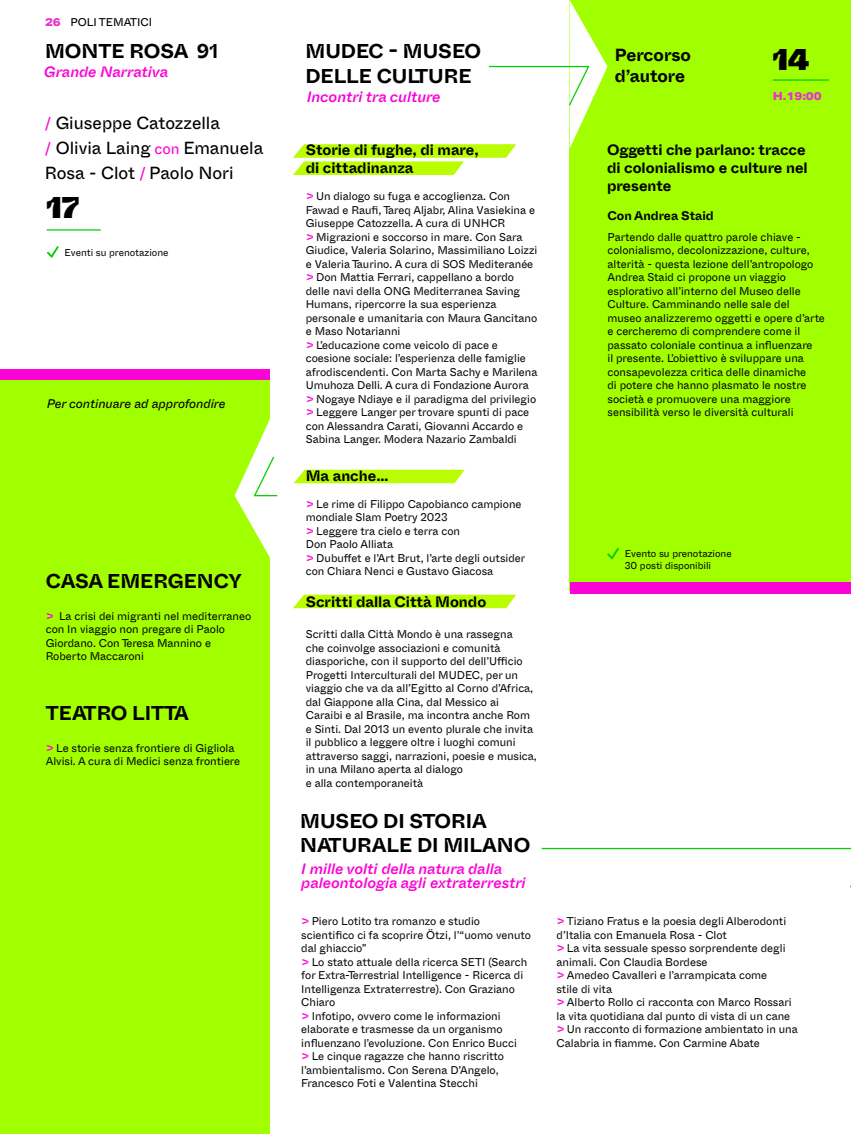
<style>
.page{position:relative;width:851px;height:1134px;background:#fff}
.page>*{position:absolute;margin:0;border:0;box-sizing:border-box;transform-origin:0 0}
.t1{font:30px "Whyte Inktrap Super";color:#000}
.t2{font:700 20px/24px "Whyte Inktrap";color:#000}
.t3{font:17.5px/25px "Whyte Inktrap";color:#000}
.t4{font:700 17.5px/21px "Whyte Inktrap";color:#000}
.t5{font:700 15px/18px "Whyte Inktrap";color:#000}
.t6{font:italic 500 15px/13.8px "Whyte Inktrap";color:#fa03d6}
.t7{font:italic 12.5px "Whyte Inktrap";color:#000}
.t8{font:700 12.5px "Whyte Inktrap";color:#000}
.t9{font:11.25px/13.5px "Whyte Inktrap";color:#000}
.t10{font:11.25px "Whyte Inktrap";color:#000}
.t11{font:800 11.25px "Aktiv Grotesk Ex";color:#e833d1}
.t12{font:10px/12px "Whyte Inktrap";color:#000}
.s1{font-family:"Aktiv Grotesk Ex";font-weight:800;color:#e833d1}
.s2{font-size:15px;color:#fa03d6}
.s3{font-weight:500;font-style:italic;color:#fa03d6}
</style>
<div class="page">
<div style="left:293px;top:595px;width:223px;height:13px;background:#bafc00"></div>
<div style="left:294px;top:470px;width:170px;height:13px;background:#bafc00"></div>
<div style="left:0;top:369px;width:270px;height:361px;background:#fa03d6"></div>
<div style="left:569px;top:0;width:281px;height:590px;background:#a1ff00"></div>
<div style="left:0;top:381px;width:270px;height:753px;background:#a1ff00"></div>
<hr style="left:47px;top:229px;width:54px;height:2px;background:#00cf00">
<svg style="left:293px;top:0;width:314px;height:175px"></svg>
<svg style="left:541px;top:847px;width:310px;height:41px"></svg>
<svg style="left:234px;top:419px;width:44px;height:139px"></svg>
<div style="left:570px;top:582px;width:280px;height:12px;background:#fa03d6"></div>
<hr style="left:772px;top:79px;width:56px;height:2px;background:#00cf00">
<svg style="left:46px;top:246px;width:13px;height:12px"></svg>
<svg style="left:607px;top:547px;width:12px;height:13px"></svg>
<p class="t10" style="left:45px;top:13px;width:108px"><span class="s1">26</span> POLI TEMATICI</p>
<h2 class="t2" style="left:45px;top:38px;width:175px">MONTE ROSA 91</h2>
<h3 class="t6" style="left:44px;top:64px;width:126px">Grande Narrativa</h3>
<h3 class="t3" style="left:45px;top:110px;width:220px"><span class="s2">/</span> Giuseppe Catozzella<br><span class="s2">/</span> Olivia Laing <span class="s2">con</span> Emanuela<br>Rosa - Clot <span class="s2">/</span> Paolo Nori</h3>
<h1 class="t1" style="left:47px;top:183px;width:34px">17</h1>
<p class="t12" style="left:64px;top:246px;width:106px">Eventi su prenotazione</p>
<p class="t7" style="left:47px;top:393px;width:180px">Per continuare ad approfondire</p>
<h2 class="t2" style="left:46px;top:568px;width:198px">CASA EMERGENCY</h2>
<p class="t9" style="left:46px;top:609px;width:207px"><span class="s3">&gt;</span> La crisi dei migranti nel mediterraneo con In viaggio non pregare di Paolo<br>Giordano. Con Teresa Mannino e<br>Roberto Maccaroni</p>
<h2 class="t2" style="left:46px;top:700px;width:145px">TEATRO LITTA</h2>
<p class="t9" style="left:46px;top:741px;width:196px"><span class="s3">&gt;</span> Le storie senza frontiere di Gigliola<br>Alvisi. A cura di Medici senza frontiere</p>
<h2 class="t2" style="left:305px;top:38px;width:177px">MUDEC - MUSEO<br>DELLE CULTURE</h2>
<h3 class="t6" style="left:307px;top:89px;width:135px">Incontri tra culture</h3>
<h3 class="t5" style="left:306px;top:140px;width:174px">Storie di fughe, di mare, di cittadinanza</h3>
<p class="t9" style="left:306px;top:189px;width:233px"><span class="s3">&gt;</span> Un dialogo su fuga e accoglienza. Con Fawad e Raufi, Tareq Aljabr, Alina Vasiekina e Giuseppe Catozzella. A cura di UNHCR<br><span class="s3">&gt;</span> Migrazioni e soccorso in mare. Con Sara Giudice, Valeria Solarino, Massimiliano Loizzi e Valeria Taurino. A cura di SOS Mediteranée <span class="s3">&gt;</span> Don Mattia Ferrari, cappellano a bordo delle navi della ONG Mediterranea Saving Humans, ripercorre la sua esperienza personale e umanitaria con Maura Gancitano e Maso Notarianni<br><span class="s3">&gt;</span> L’educazione come veicolo di pace e coesione sociale: l’esperienza delle famiglie afrodiscendenti. Con Marta Sachy e Marilena Umuhoza Delli. A cura di Fondazione Aurora <span class="s3">&gt;</span> Nogaye Ndiaye e il paradigma del privilegio <span class="s3">&gt;</span> Leggere Langer per trovare spunti di pace con Alessandra Carati, Giovanni Accardo e Sabina Langer. Modera Nazario Zambaldi</p>
<h3 class="t5" style="left:306px;top:466px;width:84px">Ma anche…</h3>
<p class="t9" style="left:306px;top:496px;width:221px"><span class="s3">&gt;</span> Le rime di Filippo Capobianco campione mondiale Slam Poetry 2023<br><span class="s3">&gt;</span> Leggere tra cielo e terra con<br>Don Paolo Alliata<br><span class="s3">&gt;</span> Dubuffet e l’Art Brut, l’arte degli outsider con Chiara Nenci e Gustavo Giacosa</p>
<h3 class="t5" style="left:306px;top:592px;width:182px">Scritti dalla Città Mondo</h3>
<p class="t9" style="left:306px;top:627px;width:232px">Scritti dalla Città Mondo è una rassegna<br>che coinvolge associazioni e comunità diasporiche, con il supporto del dell’Ufficio Progetti Interculturali del MUDEC, per un viaggio che va da all’Egitto al Corno d’Africa, dal Giappone alla Cina, dal Messico ai Caraibi e al Brasile, ma incontra anche Rom e Sinti. Dal 2013 un evento plurale che invita il pubblico a leggere oltre i luoghi comuni attraverso saggi, narrazioni, poesie e musica, in una Milano aperta al dialogo<br>e alla contemporaneità</p>
<h3 class="t4" style="left:615px;top:43px;width:78px">Percorso d’autore</h3>
<h1 class="t1" style="left:772px;top:35px;width:38px">14</h1>
<p class="t11" style="left:772px;top:89px;width:51px">H.19:00</p>
<h3 class="t5" style="left:607px;top:140px;width:202px">Oggetti che parlano: tracce di colonialismo e culture nel presente</h3>
<p class="t9" style="left:607px;top:229px;width:219px">Partendo dalle quattro parole chiave - colonialismo, decolonizzazione, culture, alterità - questa lezione dell’antropologo Andrea Staid ci propone un viaggio esplorativo all’interno del Museo delle Culture. Camminando nelle sale del museo analizzeremo oggetti e opere d’arte e cercheremo di comprendere come il passato coloniale continua a influenzare<br>il presente. L’obiettivo è sviluppare una consapevolezza critica delle dinamiche<br>di potere che hanno plasmato le nostre società e promuovere una maggiore sensibilità verso le diversità culturali</p>
<p class="t8" style="left:607px;top:205px;width:108px">Con Andrea Staid</p>
<p class="t12" style="left:624px;top:547px;width:108px">Evento su prenotazione<br>30 posti disponibili</p>
<h2 class="t2" style="left:300px;top:808px;width:232px">MUSEO DI STORIA<br>NATURALE DI MILANO</h2>
<h3 class="t6" style="left:301px;top:861px;width:226px">I mille volti della natura dalla paleontologia agli extraterrestri</h3>
<p class="t9" style="left:301px;top:914px;width:231px"><span class="s3">&gt;</span> Piero Lotito tra romanzo e studio scientifico ci fa scoprire Ötzi, l’“uomo venuto dal ghiaccio”<br><span class="s3">&gt;</span> Lo stato attuale della ricerca SETI (Search for Extra-Terrestrial Intelligence - Ricerca di Intelligenza Extraterrestre). Con Graziano Chiaro<br><span class="s3">&gt;</span> Infotipo, ovvero come le informazioni elaborate e trasmesse da un organismo influenzano l’evoluzione. Con Enrico Bucci<br><span class="s3">&gt;</span> Le cinque ragazze che hanno riscritto l’ambientalismo. Con Serena D’Angelo, Francesco Foti e Valentina Stecchi</p>
<p class="t9" style="left:556px;top:914px;width:243px"><span class="s3">&gt;</span> Tiziano Fratus e la poesia degli Alberodonti d’Italia con Emanuela Rosa - Clot<br><span class="s3">&gt;</span> La vita sessuale spesso sorprendente degli animali. Con Claudia Bordese<br><span class="s3">&gt;</span> Amedeo Cavalleri e l’arrampicata come<br>stile di vita<br><span class="s3">&gt;</span> Alberto Rollo ci racconta con Marco Rossari la vita quotidiana dal punto di vista di un cane <span class="s3">&gt;</span> Un racconto di formazione ambientato in una Calabria in fiamme. Con Carmine Abate</p>
</div>
